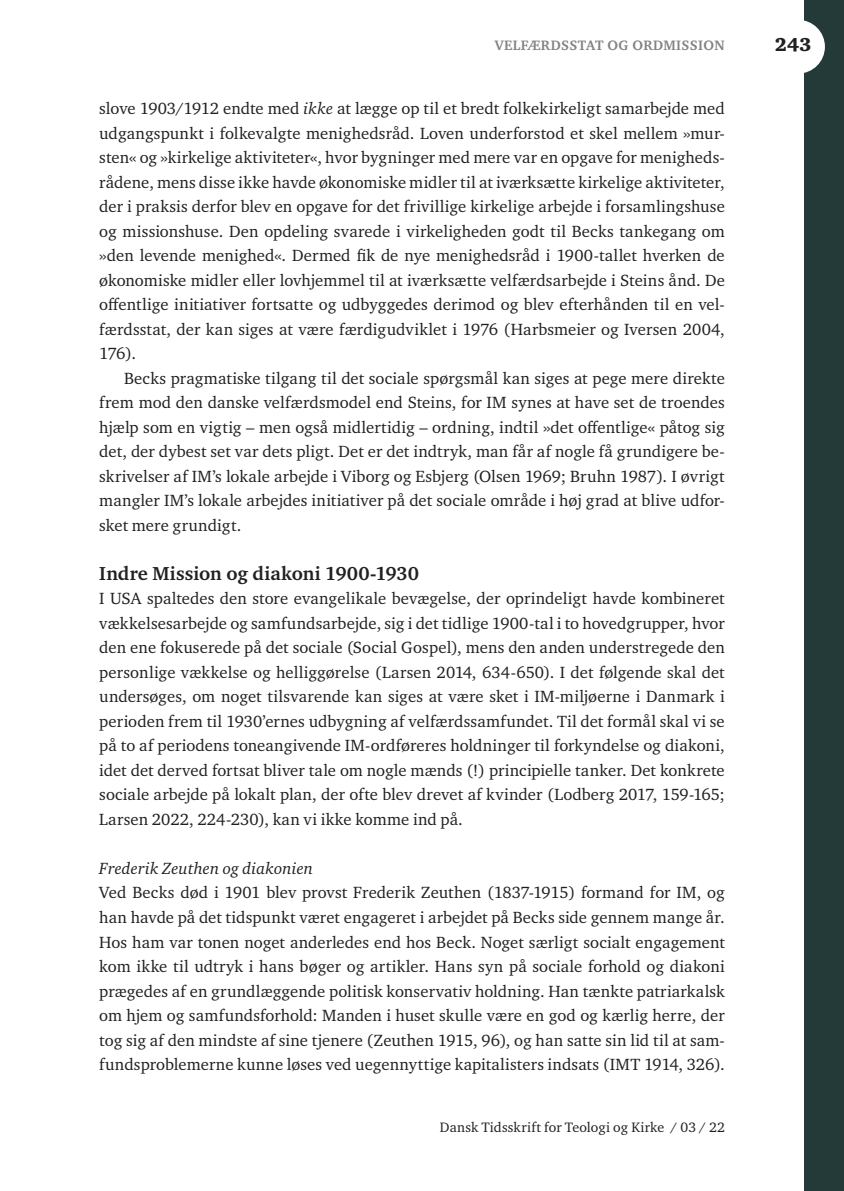
<style>
.page{position:relative;width:844px;height:1191px;background:#fff}
.page>*{position:absolute;margin:0;border:0;box-sizing:border-box;transform-origin:0 0}
.t1{font:700 19.25px "Charter ITC Std";letter-spacing:.005em;color:#231f20}
.t2{font:900 19.25px "Charter ITC Std";color:#231f20}
.t3{font:16.62px/24.5px "Charter ITC Std";letter-spacing:.005em;color:#231f20;text-align:justify}
.t4{font:italic 16.62px "Charter ITC Std";letter-spacing:.005em;color:#231f20}
.t5{font:14px "Charter ITC Std";letter-spacing:.01em;color:#231f20}
.t6{font:700 14px "Charter ITC Std";letter-spacing:.025em;color:#808285}
.s1{font-style:italic}
</style>
<div class="page">
<div style="left:804px;top:0;width:39px;height:1191px;background:#233a38"></div>
<div style="left:771px;top:20px;width:53px;height:54px;background:#fff;border-radius:50%"></div>
<p class="t6" style="left:494px;top:37px;width:231px">VELFÆRDSSTAT OG ORDMISSION</p>
<p class="t3" style="left:99px;top:96px;width:627px">slove 1903/1912 endte med <span class="s1">ikke</span> at lægge op til et bredt folkekirkeligt samarbejde med udgangspunkt i folkevalgte menighedsråd. Loven underforstod et skel mellem »mur&shy;sten« og »kirkelige aktiviteter«, hvor bygninger med mere var en opgave for menigheds&shy;rådene, mens disse ikke havde økonomiske midler til at iværksætte kirkelige aktiviteter, der i praksis derfor blev en opgave for det frivillige kirkelige arbejde i forsamlingshuse og missionshuse. Den opdeling svarede i virkeligheden godt til Becks tankegang om »den levende menighed«. Dermed fik de nye menighedsråd i 1900-tallet hverken de økonomiske midler eller lovhjemmel til at iværksætte velfærdsarbejde i Steins ånd. De offentlige initiativer fortsatte og udbyggedes derimod og blev efterhånden til en vel&shy;færdsstat, der kan siges at være færdigudviklet i 1976 (Harbsmeier og Iversen 2004, 176).</p>
<p class="t3" style="left:99px;top:365px;width:627px;text-indent:25px">Becks pragmatiske tilgang til det sociale spørgsmål kan siges at pege mere direkte frem mod den danske velfærdsmodel end Steins, for IM synes at have set de troendes hjælp som en vigtig – men også midlertidig – ordning, indtil »det offentlige« påtog sig det, der dybest set var dets pligt. Det er det indtryk, man får af nogle få grundigere be&shy;skrivelser af IM’s lokale arbejde i Viborg og Esbjerg (Olsen 1969; Bruhn 1987). I øvrigt mangler IM’s lokale arbejdes initiativer på det sociale område i høj grad at blive udfor&shy;sket mere grundigt.</p>
<p class="t1" style="left:99px;top:561px;width:321px">Indre Mission og diakoni 1900-1930</p>
<p class="t3" style="left:99px;top:586px;width:627px">I USA spaltedes den store evangelikale bevægelse, der oprindeligt havde kombineret vækkelsesarbejde og samfundsarbejde, sig i det tidlige 1900-tal i to hovedgrupper, hvor den ene fokuserede på det sociale (Social Gospel), mens den anden understregede den personlige vækkelse og helliggørelse (Larsen 2014, 634-650). I det følgende skal det undersøges, om noget tilsvarende kan siges at være sket i IM-miljøerne i Danmark i perioden frem til 1930’ernes udbygning af velfærdssamfundet. Til det formål skal vi se på to af periodens toneangivende IM-ordføreres holdninger til forkyndelse og diakoni, idet det derved fortsat bliver tale om nogle mænds (!) principielle tanker. Det konkrete sociale arbejde på lokalt plan, der ofte blev drevet af kvinder (Lodberg 2017, 159-165; Larsen 2022, 224-230), kan vi ikke komme ind på.</p>
<p class="t4" style="left:99px;top:858px;width:215px">Frederik Zeuthen og diakonien</p>
<p class="t3" style="left:99px;top:880px;width:627px">Ved Becks død i 1901 blev provst Frederik Zeuthen (1837-1915) formand for IM, og han havde på det tidspunkt været engageret i arbejdet på Becks side gennem mange år.<br>Hos ham var tonen noget anderledes end hos Beck. Noget særligt socialt engagement kom ikke til udtryk i hans bøger og artikler. Hans syn på sociale forhold og diakoni prægedes af en grundlæggende politisk konservativ holdning. Han tænkte patriarkalsk om hjem og samfundsforhold: Manden i huset skulle være en god og kærlig herre, der tog sig af den mindste af sine tjenere (Zeuthen 1915, 96), og han satte sin lid til at sam&shy;fundsproblemerne kunne løses ved uegennyttige kapitalisters indsats (IMT 1914, 326).</p>
<p class="t5" style="left:440px;top:1118px;width:286px">Dansk Tidsskrift for Teologi og Kirke / 03 / 22</p>
<p class="t2" style="left:774px;top:33px;width:38px">243</p>
</div>
